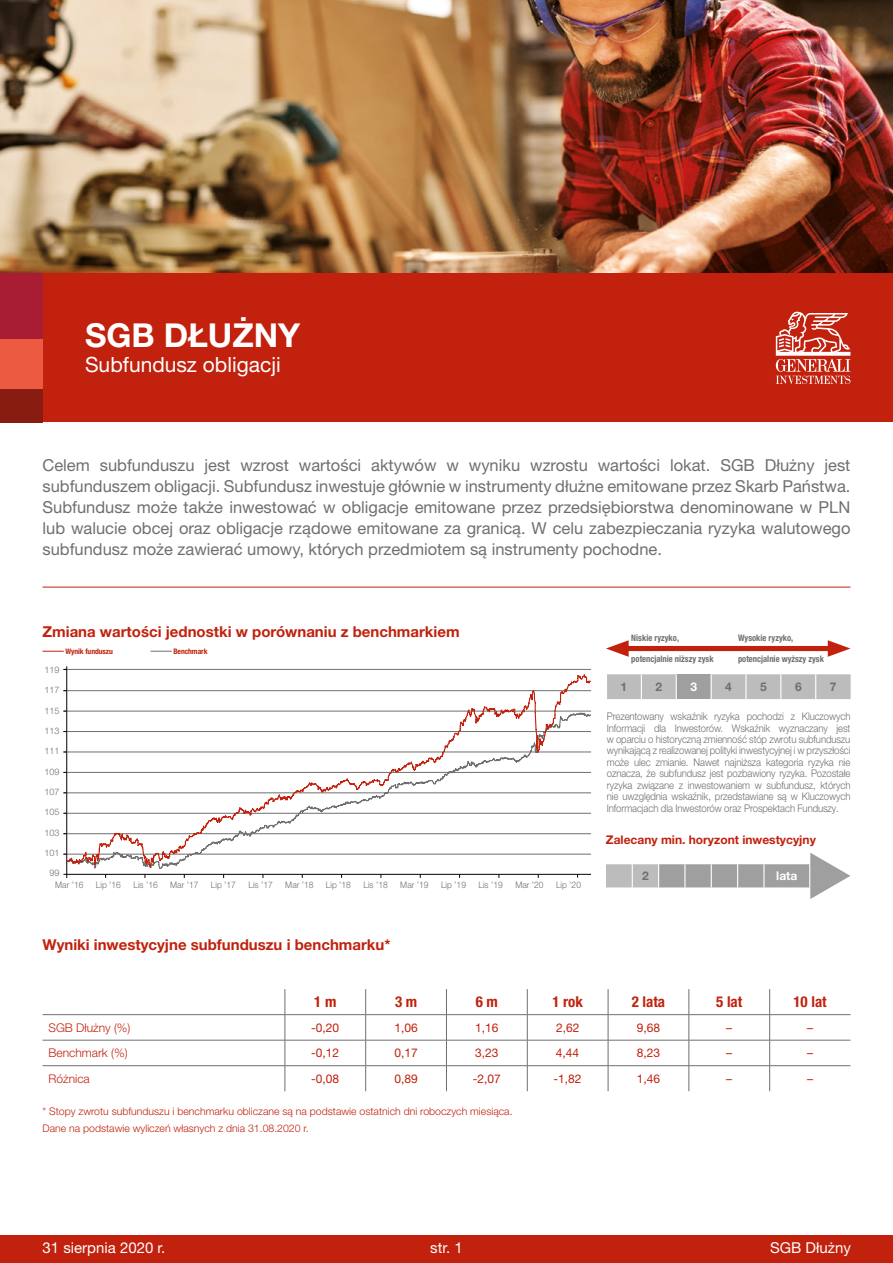
<style>
.page{position:relative;width:893px;height:1263px;background:#fff}
.page>*{position:absolute;margin:0;border:0;box-sizing:border-box;transform-origin:0 0}
.t1{font:700 33px "Helvetica Neue LT Pro";color:#fff}
.t2{font:21px "Helvetica Neue LT Pro";color:#fff}
.t3{font:16.5px/21px "Helvetica Neue LT Pro";color:#706f6f;text-align:justify}
.t4{font:700 15px "Helvetica Neue LT Pro";color:#c1210d}
.t5{font:15px "Helvetica Neue LT Pro";color:#fff}
.t6{font:700 condensed 15px "Helvetica Neue LT Pro";color:#c1210d}
.t7{font:12px "Helvetica Neue LT Pro";color:#c1210d}
.t8{font:700 12px "Helvetica Neue LT Pro";color:#c1210d}
.t9{font:300 12px "Helvetica Neue LT Pro";color:#c1210d}
.t10{font:700 12px "Helvetica Neue LT Pro";color:#706f6f}
.t11{font:700 12px "Helvetica Neue LT Pro";color:#fff}
.t12{font:300 10.5px/11.4px "Helvetica Neue LT Pro";letter-spacing:-.01em;color:#706f6f;text-align:justify;scale:.91 1}
.t13{font:300 10.5px/16.5px "Helvetica Neue LT Pro";color:#c1210d}
.t14{font:300 9px "Helvetica Neue LT Pro";color:#706f6f;scale:.94 1}
.t15{font:700 condensed 9px "Helvetica Neue LT Pro";color:#706f6f;scale:.95 1}
.t16{font:300 9px/11.2px "Helvetica Neue LT Pro";color:#706f6f}
.t17{font:700 condensed 7.65px "Helvetica Neue LT Pro";letter-spacing:-.01em;color:#c1210d}
</style>
<div class="page">
<svg style="left:43px;top:651px;width:21px;height:1px"></svg>
<svg style="left:151px;top:651px;width:21px;height:1px"></svg>
<hr style="left:43px;top:587px;width:807px;height:1px;background:#c1210d">
<svg style="left:606px;top:853px;width:244px;height:46px"></svg>
<svg style="left:43px;top:989px;width:807px;height:102px"></svg>
<hr style="left:43px;top:1014px;width:242px;height:1px;background:#706f6f">
<hr style="left:43px;top:1040px;width:242px;height:1px;background:#706f6f">
<hr style="left:43px;top:1065px;width:242px;height:1px;background:#706f6f">
<svg style="left:285px;top:989px;width:1px;height:102px"></svg>
<hr style="left:285px;top:1014px;width:81px;height:1px;background:#706f6f">
<hr style="left:366px;top:1014px;width:80px;height:1px;background:#706f6f">
<hr style="left:446px;top:1014px;width:81px;height:1px;background:#706f6f">
<hr style="left:527px;top:1014px;width:81px;height:1px;background:#706f6f">
<hr style="left:608px;top:1014px;width:81px;height:1px;background:#706f6f">
<hr style="left:689px;top:1014px;width:81px;height:1px;background:#706f6f">
<hr style="left:770px;top:1014px;width:80px;height:1px;background:#706f6f">
<hr style="left:285px;top:1040px;width:81px;height:1px;background:#706f6f">
<hr style="left:366px;top:1040px;width:80px;height:1px;background:#706f6f">
<hr style="left:446px;top:1040px;width:81px;height:1px;background:#706f6f">
<hr style="left:527px;top:1040px;width:81px;height:1px;background:#706f6f">
<hr style="left:608px;top:1040px;width:81px;height:1px;background:#706f6f">
<hr style="left:689px;top:1040px;width:81px;height:1px;background:#706f6f">
<hr style="left:770px;top:1040px;width:80px;height:1px;background:#706f6f">
<hr style="left:285px;top:1065px;width:81px;height:1px;background:#706f6f">
<hr style="left:366px;top:1065px;width:80px;height:1px;background:#706f6f">
<svg style="left:365px;top:989px;width:1px;height:102px"></svg>
<hr style="left:446px;top:1065px;width:81px;height:1px;background:#706f6f">
<svg style="left:446px;top:989px;width:1px;height:102px"></svg>
<hr style="left:527px;top:1065px;width:81px;height:1px;background:#706f6f">
<svg style="left:527px;top:989px;width:1px;height:102px"></svg>
<hr style="left:608px;top:1065px;width:81px;height:1px;background:#706f6f">
<svg style="left:608px;top:989px;width:1px;height:102px"></svg>
<hr style="left:689px;top:1065px;width:81px;height:1px;background:#706f6f">
<svg style="left:689px;top:989px;width:1px;height:102px"></svg>
<hr style="left:770px;top:1065px;width:80px;height:1px;background:#706f6f">
<svg style="left:769px;top:989px;width:1px;height:102px"></svg>
<div style="left:619px;top:646px;width:218px;height:5px;background:#c1210d"></div>
<svg style="left:606px;top:640px;width:23px;height:17px"></svg>
<svg style="left:828px;top:640px;width:22px;height:17px"></svg>
<svg style="left:607px;top:674px;width:244px;height:25px;background:#bababa"></svg>
<div style="left:0;top:1235px;width:893px;height:28px;background:#c1210d"></div>
<img style="left:0;top:0;width:893px;height:274px">
<div style="left:42px;top:274px;width:851px;height:148px;background:#c1210d"></div>
<svg style="left:776px;top:311px;width:74px;height:73px"></svg>
<div style="left:0;top:274px;width:43px;height:66px;background:#a81d34"></div>
<div style="left:0;top:340px;width:43px;height:49px;background:#eb5a41"></div>
<div style="left:0;top:389px;width:43px;height:33px;background:#881c11"></div>
<hr style="left:66px;top:666px;width:1px;height:212px;background:#000">
<hr style="left:63px;top:874px;width:528px;height:1px;background:#000">
<hr style="left:63px;top:669px;width:528px;height:1px;background:#706f6f">
<svg style="left:66px;top:673px;width:526px;height:195px"></svg>
<h1 class="t1" style="left:85px;top:314px;width:217px">SGB DŁUŻNY</h1>
<h2 class="t2" style="left:85px;top:352px;width:197px">Subfundusz obligacji</h2>
<p class="t3" style="left:43px;top:454px;width:809px">Celem subfunduszu jest wzrost wartości aktywów w wyniku wzrostu wartości lokat. SGB Dłużny jest subfunduszem obligacji. Subfundusz inwestuje głównie w instrumenty dłużne emitowane przez Skarb Państwa.<br>Subfundusz może także inwestować w obligacje emitowane przez przedsiębiorstwa denominowane w PLN lub walucie obcej oraz obligacje rządowe emitowane za granicą. W celu zabezpieczania ryzyka walutowego subfundusz może zawierać umowy, których przedmiotem są instrumenty pochodne.</p>
<h3 class="t4" style="left:43px;top:622px;width:419px">Zmiana wartości jednostki w porównaniu z benchmarkiem</h3>
<p class="t17" style="left:65px;top:646px;width:49px">Wynik funduszu</p>
<p class="t17" style="left:173px;top:646px;width:36px">Benchmark</p>
<p class="t16" style="left:45px;top:664px;width:17px">119</p>
<p class="t16" style="left:45px;top:684px;width:17px">117</p>
<p class="t16" style="left:45px;top:705px;width:17px">115</p>
<p class="t16" style="left:45px;top:725px;width:17px">113</p>
<p class="t16" style="left:45px;top:745px;width:17px">111</p>
<p class="t16" style="left:45px;top:766px;width:17px">109</p>
<p class="t16" style="left:45px;top:786px;width:17px">107</p>
<p class="t16" style="left:45px;top:806px;width:17px">105</p>
<p class="t16" style="left:45px;top:827px;width:17px">103</p>
<p class="t16" style="left:45px;top:847px;width:17px">101</p>
<p class="t16" style="left:55px;top:867px;width:30px;text-indent:-6px">99<br>Mar ’16</p>
<p class="t14" style="left:96px;top:879px;width:28px">Lip ’16</p>
<p class="t14" style="left:134px;top:879px;width:27px">Lis ’16</p>
<p class="t14" style="left:170px;top:879px;width:31px">Mar ’17</p>
<p class="t14" style="left:211px;top:879px;width:28px">Lip ’17</p>
<p class="t14" style="left:249px;top:879px;width:27px">Lis ’17</p>
<p class="t14" style="left:285px;top:879px;width:31px">Mar ’18</p>
<p class="t14" style="left:326px;top:879px;width:28px">Lip ’18</p>
<p class="t14" style="left:364px;top:879px;width:27px">Lis ’18</p>
<p class="t14" style="left:400px;top:879px;width:31px">Mar ’19</p>
<p class="t14" style="left:441px;top:879px;width:28px">Lip ’19</p>
<p class="t14" style="left:479px;top:879px;width:27px">Lis ’19</p>
<p class="t14" style="left:515px;top:879px;width:31px">Mar ’20</p>
<p class="t14" style="left:556px;top:879px;width:28px">Lip ’20</p>
<h3 class="t4" style="left:43px;top:935px;width:350px">Wyniki inwestycyjne subfunduszu i benchmarku*</h3>
<p class="t15" style="left:631px;top:633px;width:52px">Niskie ryzyko,</p>
<p class="t15" style="left:631px;top:653px;width:88px">potencjalnie niższy zysk</p>
<p class="t15" style="left:738px;top:653px;width:92px">potencjalnie wyższy zysk</p>
<p class="t15" style="left:738px;top:633px;width:60px">Wysokie ryzyko,</p>
<p class="t10" style="left:621px;top:679px;width:8px">1</p>
<p class="t10" style="left:655px;top:679px;width:8px">2</p>
<p class="t11" style="left:690px;top:679px;width:8px">3</p>
<p class="t10" style="left:725px;top:679px;width:8px">4</p>
<p class="t10" style="left:760px;top:679px;width:8px">5</p>
<p class="t10" style="left:795px;top:679px;width:8px">6</p>
<p class="t10" style="left:830px;top:679px;width:8px">7</p>
<p class="t12" style="left:607px;top:711px;width:269px">Prezentowany wskaźnik ryzyka pochodzi z Kluczowych Informacji dla Inwestorów. Wskaźnik wyznaczany jest w oparciu o historyczną zmienność stóp zwrotu subfunduszu wynikającą z realizowanej polityki inwestycyjnej i w przyszłości może ulec zmianie. Nawet najniższa kategoria ryzyka nie oznacza, że subfundusz jest pozbawiony ryzyka. Pozostałe ryzyka związane z inwestowaniem w subfundusz, których nie uwzględnia wskaźnik, przedstawiane są w Kluczowych Informacjach dla Inwestorów oraz Prospektach Funduszy.</p>
<p class="t8" style="left:606px;top:832px;width:212px">Zalecany min. horyzont inwestycyjny</p>
<p class="t10" style="left:642px;top:868px;width:8px">2</p>
<p class="t11" style="left:776px;top:868px;width:23px">lata</p>
<h3 class="t6" style="left:314px;top:993px;width:24px">1 m</h3>
<h3 class="t6" style="left:395px;top:993px;width:24px">3 m</h3>
<h3 class="t6" style="left:476px;top:993px;width:24px">6 m</h3>
<h3 class="t6" style="left:552px;top:993px;width:32px">1 rok</h3>
<h3 class="t6" style="left:632px;top:993px;width:35px">2 lata</h3>
<h3 class="t6" style="left:716px;top:993px;width:28px">5 lat</h3>
<h3 class="t6" style="left:793px;top:993px;width:35px">10 lat</h3>
<p class="t9" style="left:49px;top:1020px;width:84px">SGB Dłużny (%)</p>
<p class="t7" style="left:311px;top:1020px;width:30px">-0,20</p>
<p class="t7" style="left:394px;top:1020px;width:25px">1,06</p>
<p class="t7" style="left:475px;top:1020px;width:25px">1,16</p>
<p class="t7" style="left:556px;top:1020px;width:25px">2,62</p>
<p class="t7" style="left:637px;top:1020px;width:25px">9,68</p>
<p class="t7" style="left:726px;top:1020px;width:7px">–</p>
<p class="t7" style="left:807px;top:1020px;width:7px">–</p>
<p class="t9" style="left:48px;top:1045px;width:81px">Benchmark (%)</p>
<p class="t7" style="left:311px;top:1045px;width:30px">-0,12</p>
<p class="t7" style="left:394px;top:1045px;width:25px">0,17</p>
<p class="t7" style="left:475px;top:1045px;width:25px">3,23</p>
<p class="t7" style="left:556px;top:1045px;width:25px">4,44</p>
<p class="t7" style="left:637px;top:1045px;width:25px">8,23</p>
<p class="t7" style="left:726px;top:1045px;width:7px">–</p>
<p class="t7" style="left:807px;top:1045px;width:7px">–</p>
<p class="t9" style="left:48px;top:1071px;width:43px">Różnica</p>
<p class="t7" style="left:311px;top:1071px;width:30px">-0,08</p>
<p class="t7" style="left:394px;top:1071px;width:25px">0,89</p>
<p class="t7" style="left:473px;top:1071px;width:30px">-2,07</p>
<p class="t7" style="left:554px;top:1071px;width:30px">-1,82</p>
<p class="t7" style="left:637px;top:1071px;width:25px">1,46</p>
<p class="t7" style="left:726px;top:1071px;width:7px">–</p>
<p class="t7" style="left:807px;top:1071px;width:7px">–</p>
<p class="t13" style="left:43px;top:1103px;width:472px">* Stopy zwrotu subfunduszu i benchmarku obliczane są na podstawie ostatnich dni roboczych miesiąca.<br>Dane na podstawie wyliczeń własnych z dnia 31.08.2020 r.</p>
<h3 class="t5" style="left:43px;top:1238px;width:124px">31 sierpnia 2020 r.</h3>
<h3 class="t5" style="left:430px;top:1238px;width:34px">str. 1</h3>
<h3 class="t5" style="left:770px;top:1238px;width:82px">SGB Dłużny</h3>
</div>
